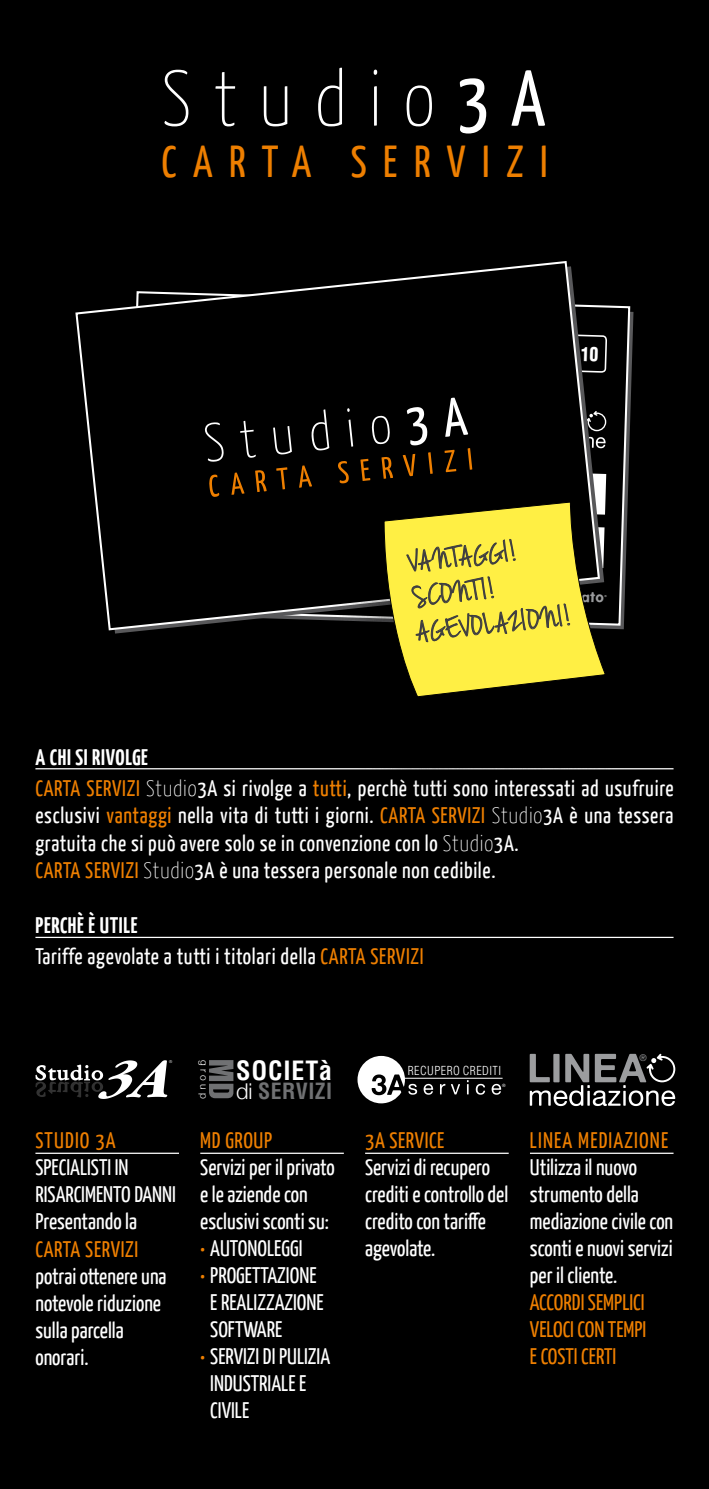
<style>
.page{position:relative;width:709px;height:1489px;background:#fff}
.page>*{position:absolute;margin:0;border:0;box-sizing:border-box;transform-origin:0 0}
.t1{font:100 78.75px "Yanone Kaffeesatz";letter-spacing:.275em;color:#fff}
.t2{font:44.75px "Yanone Kaffeesatz";letter-spacing:.37em;color:#ee7f00}
.t3{font:30px/35px "Jenna Sue";color:#3e3e40}
.t4{font:700 condensed 26px "Helvetica";letter-spacing:.035em;color:#fff}
.t5{font:22.5px/27px "Yanone Kaffeesatz";color:#fff}
.t6{font:22.5px/31px "Yanone Kaffeesatz";letter-spacing:.03em;color:#fff}
.t7{font:22.5px/27px "Yanone Kaffeesatz";letter-spacing:.02em;color:#ee7f00;text-align:justify}
.t8{font:22.5px "Yanone Kaffeesatz";letter-spacing:.05em;color:#ee7f00}
.t9{font:700 condensed 21.75px "Helvetica";letter-spacing:.02em;color:#707173}
.t10{font:300 condensed 12px "Helvetica";letter-spacing:.035em;color:#fff}
.t11{font:300 10.25px "Helvetica Neue";letter-spacing:.31em;color:#fff}
.t12{font:9.25px "Alte Haas Grotesk";color:#9c9d9f}
.t13{font:4.5px "Alte Haas Grotesk";color:#fff}
.t14{font:300 4px "Helvetica Neue";color:#fff}
.s1{font-weight:400}
.s2{font-weight:700}
.s3{color:#ee7f00}
.s4{font-weight:100}
.s5{font-family:"Helvetica Neue";font-weight:300;font-stretch:normal;color:#fff}
</style>
<div class="page">
<div style="left:0;top:0;width:709px;height:1488px;background:#000"></div>
<hr style="left:35px;top:768px;width:638px;height:1px;background:#fff">
<hr style="left:35px;top:936px;width:638px;height:2px;background:#fff">
<hr style="left:35px;top:1152px;width:144px;height:1px;background:#fff">
<hr style="left:200px;top:1152px;width:144px;height:1px;background:#fff">
<hr style="left:365px;top:1152px;width:143px;height:1px;background:#fff">
<hr style="left:530px;top:1152px;width:143px;height:1px;background:#fff">
<svg style="left:35px;top:1060px;width:132px;height:38px"></svg>
<svg style="left:357px;top:1055px;width:60px;height:48px"></svg>
<svg style="left:423px;top:1083px;width:10px;height:11px"></svg>
<svg style="left:440px;top:1083px;width:5px;height:11px"></svg>
<svg style="left:451px;top:1084px;width:9px;height:10px"></svg>
<svg style="left:467px;top:1080px;width:1px;height:14px"></svg>
<svg style="left:476px;top:1083px;width:9px;height:11px"></svg>
<svg style="left:491px;top:1083px;width:10px;height:11px"></svg>
<hr style="left:404px;top:1077px;width:98px;height:1px;background:#fff">
<svg style="left:529px;top:1053px;width:146px;height:53px"></svg>
<svg style="left:209px;top:1060px;width:24px;height:38px"></svg>
<svg style="left:604px;top:305px;width:27px;height:223px"></svg>
<svg style="left:604px;top:327px;width:3px;height:46px"></svg>
<svg style="left:75px;top:261px;width:526px;height:370px"></svg>
<div style="left:327px;top:528px;width:300px;height:275px;background:#000"></div>
<svg style="left:399px;top:643px;width:206px;height:54px"></svg>
<svg style="left:147px;top:397px;width:459px;height:246px"></svg>
<h1 class="t1" style="left:161px;top:50px;width:385px">Studio<span class="s1">3A</span></h1>
<h2 class="t2" style="left:161px;top:134px;width:388px">CARTA SERVIZI</h2>
<h3 class="t3" style="left:407px;top:546px;width:157px;rotate:-6deg">VANTAGGI!<br>SCONTI!<br>AGEVOLAZIONI!</h3>
<p class="t6" style="left:35px;top:740px;width:639px"><span class="s2">A CHI SI RIVOLGE<br></span><span class="s3">CARTA SERVIZI</span> <span class="s4">Studio</span>3A si rivolge a <span class="s3">tutti</span>, perchè tutti sono interessati ad usufruire</p>
<p class="t6" style="left:35px;top:801px;width:639px;line-height:27.5px">esclusivi <span class="s3">vantaggi</span> nella vita di tutti i giorni. <span class="s3">CARTA SERVIZI</span> <span class="s4">Studio</span>3A è una tessera gratuita che si può avere solo se in convenzione con lo <span class="s4">Studio</span>3A.<br><span class="s3">CARTA SERVIZI</span> <span class="s4">Studio</span>3A è una tessera personale non cedibile.</p>
<p class="t6" style="left:35px;top:909px;width:389px"><span class="s2">PERCHÈ È UTILE<br></span>Tariffe agevolate a tutti i titolari della <span class="s3">CARTA SERVIZI</span></p>
<p class="t14" style="left:169px;top:1059px;width:5px">®</p>
<p class="t8" style="left:35px;top:1126px;width:82px">STUDIO 3A</p>
<p class="t5" style="left:35px;top:1153px;width:142px">SPECIALISTI IN<br>RISARCIMENTO DANNI<br>Presentando la</p>
<p class="t7" style="left:35px;top:1234px;width:104px">CARTA SERVIZI</p>
<p class="t5" style="left:35px;top:1261px;width:133px">potrai ottenere una notevole riduzione sulla parcella onorari.</p>
<p class="t11" style="left:210px;top:1060px;width:40px;rotate:90deg">group</p>
<p class="t4" style="left:236px;top:1053px;width:98px">SOCIETà</p>
<p class="t9" style="left:236px;top:1076px;width:98px"><span class="s5">di</span> SERVIZI</p>
<p class="t7" style="left:200px;top:1126px;width:73px">MD GROUP</p>
<p class="t5" style="left:200px;top:1153px;width:136px">Servizi per il privato e le aziende con esclusivi sconti su:</p>
<p class="t5" style="left:200px;top:1234px;width:104px"><span class="s3">•</span> AUTONOLEGGI</p>
<p class="t5" style="left:210px;top:1261px;width:115px;text-indent:-10px"><span class="s3">•</span> PROGETTAZIONE<br>E REALIZZAZIONE<br>SOFTWARE</p>
<p class="t5" style="left:210px;top:1342px;width:121px;text-indent:-10px"><span class="s3">•</span> SERVIZI DI PULIZIA<br>INDUSTRIALE E<br>CIVILE</p>
<p class="t10" style="left:408px;top:1063px;width:95px">RECUPERO CREDITI</p>
<p class="t13" style="left:502px;top:1082px;width:5px">®</p>
<p class="t7" style="left:365px;top:1126px;width:81px">3A SERVICE</p>
<p class="t5" style="left:365px;top:1153px;width:145px">Servizi di recupero crediti e controllo del credito con tariffe agevolate.</p>
<p class="t12" style="left:639px;top:1051px;width:9px">®</p>
<p class="t8" style="left:530px;top:1126px;width:140px">LINEA MEDIAZIONE</p>
<p class="t5" style="left:530px;top:1153px;width:145px">Utilizza il nuovo strumento della mediazione civile con sconti e nuovi servizi per il cliente.</p>
<p class="t7" style="left:530px;top:1288px;width:118px">ACCORDI SEMPLICI VELOCI CON TEMPI E COSTI CERTI</p>
</div>
